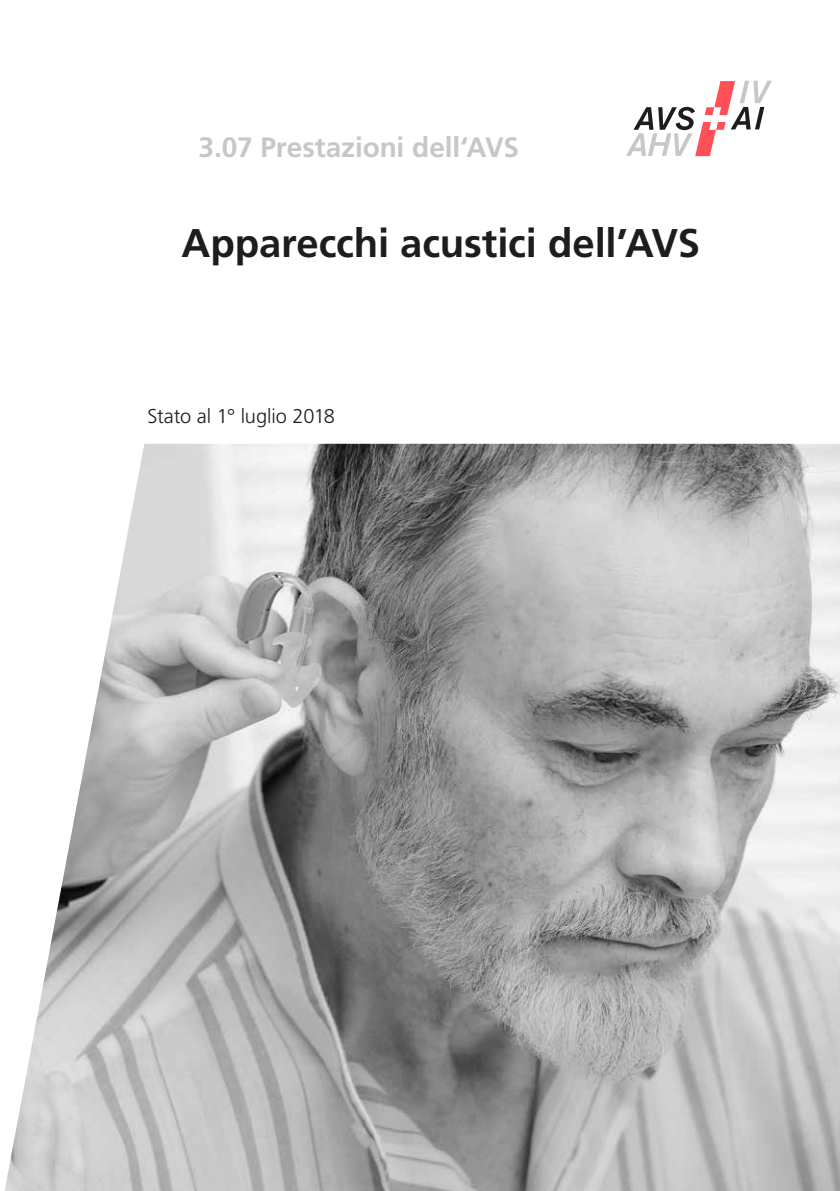
<style>
.page{position:relative;width:840px;height:1191px;background:#fff}
.page>*{position:absolute;margin:0;border:0;box-sizing:border-box;transform-origin:0 0}
.MB_Titel{font:700 40px "Frutiger LT Std";letter-spacing:-.005em;color:#1d1d1b}
.MB_Gruppe_Titelseite{font:700 28px "Frutiger LT Std";letter-spacing:-.005em;color:#c7c7c6}
.Grundtext{font:300 20px "Frutiger LT Std";letter-spacing:-.01em;color:#1d1d1b}
</style>
<div class="page">
<svg style="left:626px;top:81px;width:145px;height:75px"></svg>
<img style="left:4px;top:444px;width:835px;height:747px">
<p class="MB_Gruppe_Titelseite" style="left:198px;top:131px;width:321px">3.07 Prestazioni dell‘AVS</p>
<p class="MB_Titel" style="left:181px;top:219px;width:519px">Apparecchi acustici dell’AVS</p>
<p class="Grundtext" style="left:147px;top:405px;width:189px">Stato al 1° luglio 2018</p>
</div>
